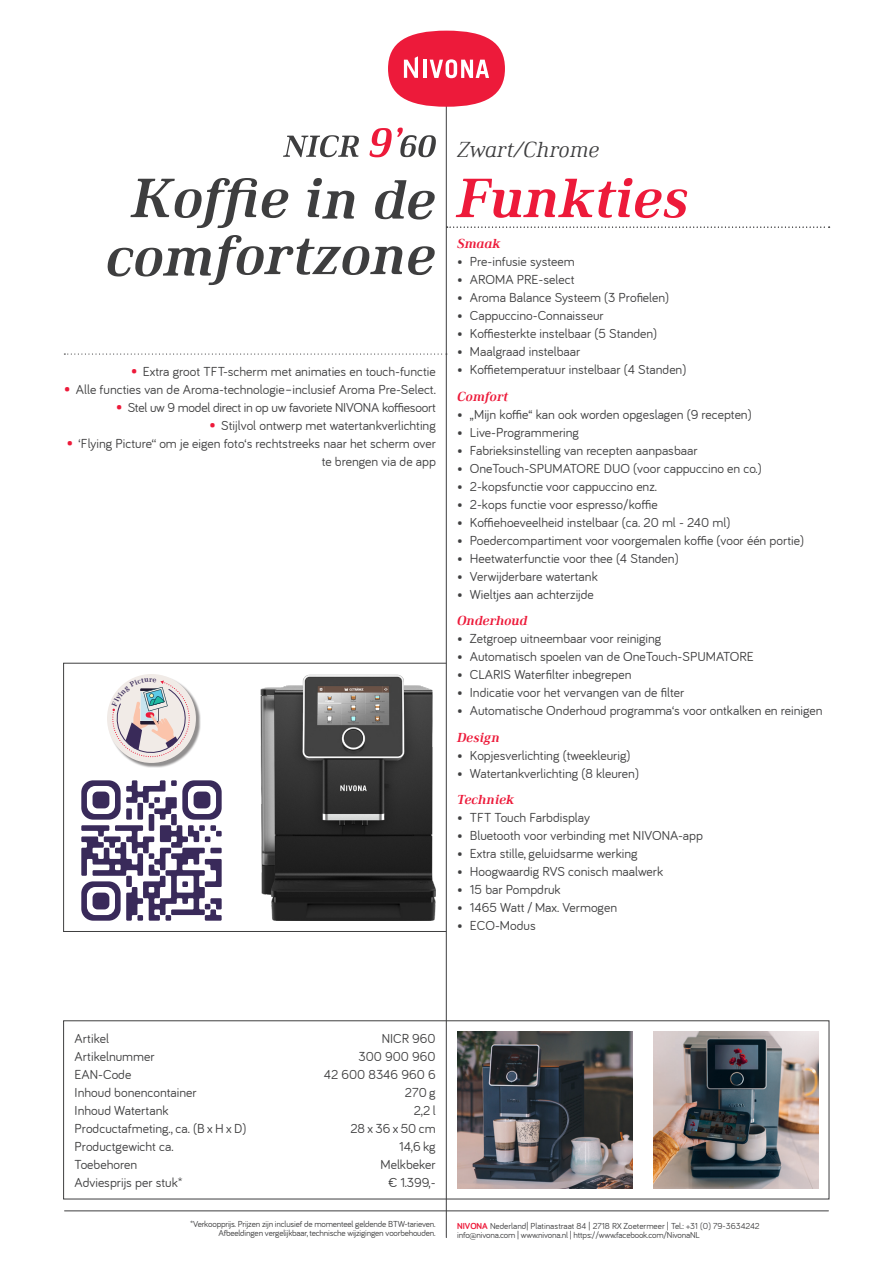
<style>
.page{position:relative;width:893px;height:1263px;background:#fff}
.page>*{position:absolute;margin:0;border:0;box-sizing:border-box;transform-origin:0 0}
.t1{font:italic 700 57px "Ethos";color:#3e3e3f}
.t2{font:italic 300 22.5px "Ethos";color:#3e3e3f}
.t3{font:13.5px/18px "Bariol";color:#3e3e3f;text-align:right}
.t4{font:13.5px "Bariol";letter-spacing:-.02em;color:#3e3e3f}
.t5{font:italic 700 13.5px "Ethos";color:#ed1a3a}
.t6{font:9px/9px "Bariol";letter-spacing:-.02em;color:#3e3e3f}
.s1{color:#ed1a3a}
.s2{font-size:16.5px;color:#ed1a3a}
.s3{font-weight:700;color:#ed1a3a}
</style>
<div class="page">
<hr style="left:65px;top:1210px;width:763px;height:1px;background:#3e3e3f">
<hr style="left:446px;top:96px;width:1px;height:1141px;background:#3e3e3f">
<div style="left:388px;top:31px;width:117px;height:76px;background:#ed1a3a;border-radius:50%"></div>
<svg style="left:404px;top:56px;width:14px;height:22px"></svg>
<hr style="left:423px;top:60px;width:3px;height:18px;background:#fff">
<svg style="left:430px;top:59px;width:59px;height:19px"></svg>
<div style="left:63px;top:663px;width:383px;height:269px;border:1px solid #3e3e3f"></div>
<div style="left:63px;top:1020px;width:766px;height:179px;border:1px solid #3e3e3f"></div>
<svg style="left:81px;top:780px;width:141px;height:141px"></svg>
<svg style="left:64px;top:353px;width:383px;height:2px"></svg>
<svg style="left:447px;top:227px;width:383px;height:1px"></svg>
<svg style="left:369px;top:128px;width:67px;height:29px"></svg>
<svg style="left:283px;top:135px;width:76px;height:22px"></svg>
<img style="left:260px;top:675px;width:176px;height:246px">
<img style="left:457px;top:1031px;width:175px;height:157px">
<img style="left:654px;top:1031px;width:165px;height:157px">
<div style="left:109px;top:675px;width:92px;height:93px;background:#231f20;opacity:.5"></div>
<div style="left:107px;top:674px;width:89px;height:89px;background:#f1ebe7;border-radius:50%"></div>
<svg style="left:112px;top:678px;width:78px;height:80px"></svg>
<h2 class="t2" style="left:457px;top:137px;width:144px">Zwart/Chrome</h2>
<h1 class="t1" style="left:132px;top:163px;width:560px">Koffie in de <span class="s1">Funkties</span></h1>
<p class="t5" style="left:457px;top:236px;width:45px">Smaak</p>
<p class="t3" style="left:457px;top:253px;width:119px">• Pre-infusie systeem</p>
<p class="t3" style="left:457px;top:271px;width:119px">• AROMA PRE-select</p>
<p class="t3" style="left:457px;top:289px;width:214px">• Aroma Balance Systeem (3 Profielen)</p>
<p class="t3" style="left:457px;top:307px;width:148px">• Cappuccino-Connaisseur</p>
<p class="t3" style="left:457px;top:325px;width:202px">• Koffiesterkte instelbaar (5 Standen)</p>
<p class="t3" style="left:457px;top:343px;width:125px">• Maalgraad instelbaar</p>
<p class="t3" style="left:457px;top:361px;width:231px">• Koffietemperatuur instelbaar (4 Standen)</p>
<p class="t5" style="left:457px;top:388px;width:53px">Comfort</p>
<p class="t3" style="left:457px;top:405px;width:296px">• „Mijn koffie“ kan ook worden opgeslagen (9 recepten)</p>
<p class="t3" style="left:457px;top:423px;width:123px">• Live-Programmering</p>
<p class="t3" style="left:457px;top:441px;width:242px">• Fabrieksinstelling van recepten aanpasbaar</p>
<p class="t3" style="left:457px;top:459px;width:306px">• OneTouch-SPUMATORE DUO (voor cappuccino en co.)</p>
<p class="t3" style="left:457px;top:477px;width:201px">• 2-kopsfunctie voor cappuccino enz.</p>
<p class="t3" style="left:457px;top:495px;width:202px">• 2-kops functie voor espresso/koffie</p>
<p class="t3" style="left:457px;top:513px;width:275px">• Koffiehoeveelheid instelbaar (ca. 20 ml - 240 ml)</p>
<p class="t3" style="left:457px;top:531px;width:348px">• Poedercompartiment voor voorgemalen koffie (voor één portie)</p>
<p class="t3" style="left:457px;top:549px;width:223px">• Heetwaterfunctie voor thee (4 Standen)</p>
<p class="t3" style="left:457px;top:567px;width:142px">• Verwijderbare watertank</p>
<p class="t3" style="left:457px;top:585px;width:138px">• Wieltjes aan achterzijde</p>
<p class="t5" style="left:457px;top:613px;width:72px">Onderhoud</p>
<p class="t3" style="left:457px;top:630px;width:206px">• Zetgroep uitneembaar voor reiniging</p>
<p class="t3" style="left:457px;top:648px;width:298px">• Automatisch spoelen van de OneTouch-SPUMATORE</p>
<p class="t3" style="left:457px;top:666px;width:176px">• CLARIS Waterfilter inbegrepen</p>
<p class="t3" style="left:457px;top:684px;width:229px">• Indicatie voor het vervangen van de filter</p>
<p class="t3" style="left:457px;top:702px;width:367px">• Automatische Onderhoud programma‘s voor ontkalken en reinigen</p>
<p class="t5" style="left:457px;top:729px;width:44px">Design</p>
<p class="t3" style="left:457px;top:746px;width:175px">• Kopjesverlichting (tweekleurig)</p>
<p class="t3" style="left:457px;top:764px;width:183px">• Watertankverlichting (8 kleuren)</p>
<p class="t5" style="left:457px;top:792px;width:59px">Techniek</p>
<p class="t3" style="left:457px;top:809px;width:134px">• TFT Touch Farbdisplay</p>
<p class="t3" style="left:457px;top:827px;width:247px">• Bluetooth voor verbinding met NIVONA-app</p>
<p class="t3" style="left:457px;top:845px;width:182px">• Extra stille, geluidsarme werking</p>
<p class="t3" style="left:457px;top:863px;width:208px">• Hoogwaardig RVS conisch maalwerk</p>
<p class="t3" style="left:457px;top:881px;width:105px">• 15 bar Pompdruk</p>
<p class="t3" style="left:457px;top:899px;width:162px">• 1465 Watt / Max. Vermogen</p>
<p class="t3" style="left:457px;top:917px;width:80px">• ECO-Modus</p>
<h1 class="t1" style="left:106px;top:220px;width:331px">comfortzone</h1>
<p class="t3" style="left:131px;top:362px;width:307px"><span class="s2">•</span> Extra groot TFT-scherm met animaties en touch-functie</p>
<p class="t3" style="left:64px;top:380px;width:373px"><span class="s2">•</span> Alle functies van de Aroma-technologie–inclusief Aroma Pre-Select.</p>
<p class="t4" style="left:116px;top:400px;width:322px"><span class="s2">•</span> Stel uw 9 model direct in op uw favoriete NIVONA koffiesoort</p>
<p class="t3" style="left:209px;top:416px;width:228px"><span class="s2">•</span> Stijlvol ontwerp met watertankverlichting</p>
<p class="t3" style="left:67px;top:434px;width:371px"><span class="s2">•</span> ‘Flying Picture‘‘ om je eigen foto‘s rechtstreeks naar het scherm over te brengen via de app</p>
<p class="t3" style="left:75px;top:1029px;width:36px">Artikel</p>
<p class="t3" style="left:382px;top:1029px;width:55px">NICR 960</p>
<p class="t3" style="left:75px;top:1047px;width:81px">Artikelnummer</p>
<p class="t3" style="left:358px;top:1047px;width:79px">300 900 960</p>
<p class="t3" style="left:75px;top:1065px;width:58px">EAN-Code</p>
<p class="t3" style="left:324px;top:1065px;width:113px">42 600 8346 960 6</p>
<p class="t3" style="left:75px;top:1083px;width:124px">Inhoud bonencontainer</p>
<p class="t3" style="left:405px;top:1083px;width:32px">270 g</p>
<p class="t3" style="left:75px;top:1101px;width:95px">Inhoud Watertank</p>
<p class="t3" style="left:414px;top:1101px;width:23px">2,2 l</p>
<p class="t3" style="left:75px;top:1119px;width:173px">Prodcuctafmeting., ca. (B x H x D)</p>
<p class="t3" style="left:350px;top:1119px;width:87px">28 x 36 x 50 cm</p>
<p class="t3" style="left:75px;top:1137px;width:100px">Productgewicht ca.</p>
<p class="t3" style="left:399px;top:1137px;width:38px">14,6 kg</p>
<p class="t3" style="left:75px;top:1155px;width:64px">Toebehoren</p>
<p class="t3" style="left:380px;top:1155px;width:57px">Melkbeker</p>
<p class="t3" style="left:75px;top:1173px;width:110px">Adviesprijs per stuk*</p>
<p class="t3" style="left:389px;top:1173px;width:48px">€ 1.399,-</p>
<p class="t6" style="left:190px;top:1220px;width:247px;text-align:right">*Verkoopprijs. Prijzen zijn inclusief de momenteel geldende BTW-tarieven.<br>Afbeeldingen vergelijkbaar, technische wijzigingen voorbehouden.</p>
<p class="t6" style="left:457px;top:1221px;width:304px"><span class="s3">NIVONA</span> Nederland| Platinastraat 84 | 2718 RX Zoetermeer | Tel.: +31 (0) 79-3634242 info@nivona.com | www.nivona.nl | https://www.facebook.com/NivonaNL</p>
</div>
